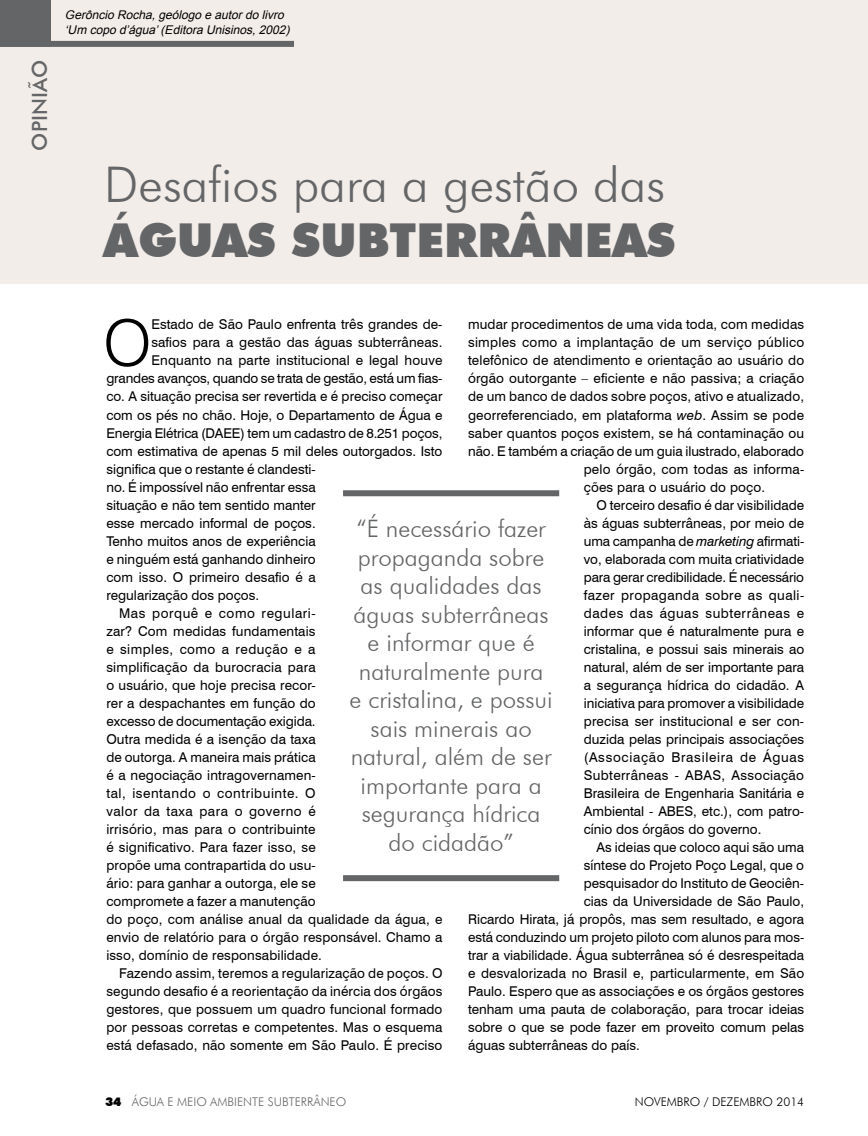
<style>
.page{position:relative;width:868px;height:1136px;background:#fff}
.page>*{position:absolute;margin:0;border:0;box-sizing:border-box;transform-origin:0 0}
.t1{font:300 63.6px "Swiss 721 BT";color:#000}
.t2{font:300 49.2px "Futura BT";color:#646567}
.t3{font:900 46.65px "Futura BT";color:#646567}
.t4{font:300 24px/28.5px "Futura BT";color:#646567;text-align:center}
.t5{font:500 21px "Futura BT";color:#656668}
.t6{font:13.5px "Swiss 721 BT";letter-spacing:.005em;color:#000}
.t7{font:13.5px "Swiss 721 BT";letter-spacing:.04em;color:#000}
.t8{font:13.5px "Swiss 721 BT";letter-spacing:.03em;color:#000}
.t9{font:13.5px "Swiss 721 BT";letter-spacing:-.015em;color:#000}
.t10{font:13.5px "Swiss 721 BT";letter-spacing:.05em;color:#000}
.t11{font:13.5px "Swiss 721 BT";letter-spacing:.025em;color:#000}
.t12{font:13.5px "Swiss 721 BT";letter-spacing:.035em;color:#000}
.t13{font:italic 12px/15px "Arial";color:#000}
.t14{font:300 12px "Futura BT";color:#656668}
.t15{font:300 12px "Futura BT";color:#000}
.s1{font-style:italic}
.s2{font-weight:900;color:#000}
</style>
<div class="page">
<div style="left:0;top:0;width:867px;height:284px;background:#f3ede9"></div>
<div style="left:0;top:0;width:51px;height:41px;background:#646567"></div>
<div style="left:343px;top:490px;width:216px;height:6px;background:#646567"></div>
<div style="left:343px;top:875px;width:216px;height:6px;background:#646567"></div>
<div style="left:0;top:41px;width:294px;height:6px;background:#646567"></div>
<h3 class="t5" style="left:27px;top:151px;width:91px;rotate:-90deg">opiniÃO</h3>
<p class="t13" style="left:65px;top:7px;width:229px">Gerôncio Rocha,geólogo e autordo livro ‘Um copo d’água’(Editora Unisinos,2002)</p>
<h2 class="t2" style="left:104px;top:155px;width:562px">Desafios para a gestão das</h2>
<h3 class="t3" style="left:104px;top:212px;width:573px">ÁGUAS SUBTERRÂNEAS</h3>
<h1 class="t1" style="left:103px;top:304px;width:50px">O</h1>
<p class="t6" style="left:151px;top:315px;width:292px">Estado de São Paulo enfrenta três grandes de-</p>
<p class="t6" style="left:468px;top:315px;width:337px">mudar procedimentos de uma vida toda, com medidas</p>
<p class="t6" style="left:468px;top:333px;width:338px">simples como a implantação de um serviço público</p>
<p class="t6" style="left:468px;top:351px;width:337px">telefônico de atendimento e orientação ao usuário do</p>
<p class="t6" style="left:468px;top:369px;width:337px">órgão outorgante – eficiente e não passiva; a criação</p>
<p class="t6" style="left:468px;top:387px;width:337px">de um banco de dados sobre poços, ativo e atualizado,</p>
<p class="t6" style="left:468px;top:405px;width:337px">georreferenciado, em plataforma <span class="s1">web</span>. Assim se pode</p>
<p class="t6" style="left:468px;top:423px;width:337px">saber quantos poços existem, se há contaminação ou</p>
<p class="t6" style="left:468px;top:441px;width:337px">não. E também a criação de um guia ilustrado, elaborado</p>
<p class="t6" style="left:583px;top:459px;width:222px">pelo órgão, com todas as informa-</p>
<p class="t6" style="left:583px;top:477px;width:183px">ções para o usuário do poço.</p>
<p class="t6" style="left:596px;top:495px;width:209px">O terceiro desafio é dar visibilidade</p>
<p class="t6" style="left:583px;top:513px;width:222px">às águas subterrâneas, por meio de</p>
<p class="t6" style="left:583px;top:531px;width:222px">uma campanha de <span class="s1">marketing</span> afirmati-</p>
<p class="t6" style="left:583px;top:549px;width:222px">vo, elaborada com muita criatividade</p>
<p class="t6" style="left:583px;top:567px;width:222px">para gerar credibilidade. É necessário</p>
<p class="t8" style="left:583px;top:585px;width:222px">fazer propaganda sobre as quali-</p>
<p class="t7" style="left:583px;top:603px;width:222px">dades das águas subterrâneas e</p>
<p class="t6" style="left:583px;top:621px;width:222px">informar que é naturalmente pura e</p>
<p class="t6" style="left:583px;top:639px;width:222px">cristalina, e possui sais minerais ao</p>
<p class="t6" style="left:583px;top:657px;width:222px">natural, além de ser importante para</p>
<p class="t6" style="left:583px;top:675px;width:222px">a segurança hídrica do cidadão. A</p>
<p class="t6" style="left:583px;top:693px;width:222px">iniciativa para promover a visibilidade</p>
<p class="t6" style="left:583px;top:711px;width:222px">precisa ser institucional e ser con-</p>
<p class="t6" style="left:583px;top:729px;width:222px">duzida pelas principais associações</p>
<p class="t10" style="left:583px;top:747px;width:222px">(Associação Brasileira de Águas</p>
<p class="t11" style="left:583px;top:765px;width:222px">Subterrâneas - ABAS, Associação</p>
<p class="t6" style="left:583px;top:783px;width:222px">Brasileira de Engenharia Sanitária e</p>
<p class="t6" style="left:583px;top:801px;width:222px">Ambiental - ABES, etc.), com patro-</p>
<p class="t6" style="left:583px;top:819px;width:179px">cínio dos órgãos do governo.</p>
<p class="t6" style="left:596px;top:837px;width:209px">As ideias que coloco aqui são uma</p>
<p class="t6" style="left:583px;top:855px;width:222px">síntese do Projeto Poço Legal, que o</p>
<p class="t6" style="left:583px;top:873px;width:222px">pesquisador do Instituto de Geociên-</p>
<p class="t6" style="left:583px;top:891px;width:222px">cias da Universidade de São Paulo,</p>
<p class="t6" style="left:468px;top:909px;width:337px">Ricardo Hirata, já propôs, mas sem resultado, e agora</p>
<p class="t6" style="left:468px;top:927px;width:337px">está conduzindo um projeto piloto com alunos para mos-</p>
<p class="t6" style="left:468px;top:945px;width:337px">trar a viabilidade. Água subterrânea só é desrespeitada</p>
<p class="t6" style="left:468px;top:963px;width:337px">e desvalorizada no Brasil e, particularmente, em São</p>
<p class="t6" style="left:468px;top:981px;width:337px">Paulo. Espero que as associações e os órgãos gestores</p>
<p class="t6" style="left:468px;top:999px;width:337px">tenham uma pauta de colaboração, para trocar ideias</p>
<p class="t6" style="left:468px;top:1017px;width:337px">sobre o que se pode fazer em proveito comum pelas</p>
<p class="t6" style="left:468px;top:1035px;width:173px">águas subterrâneas do país.</p>
<p class="t6" style="left:151px;top:333px;width:292px">safios para a gestão das águas subterrâneas.</p>
<p class="t6" style="left:151px;top:351px;width:292px">Enquanto na parte institucional e legal houve</p>
<p class="t9" style="left:106px;top:369px;width:337px">grandes avanços, quando se trata de gestão, está um fias-</p>
<p class="t6" style="left:106px;top:387px;width:337px">co. A situação precisa ser revertida e é preciso começar</p>
<p class="t6" style="left:106px;top:405px;width:337px">com os pés no chão. Hoje, o Departamento de Água e</p>
<p class="t6" style="left:106px;top:423px;width:337px">Energia Elétrica (DAEE) tem um cadastro de 8.251 poços,</p>
<p class="t6" style="left:106px;top:441px;width:337px">com estimativa de apenas 5 mil deles outorgados. Isto</p>
<p class="t6" style="left:106px;top:459px;width:211px">significa que o restante é clandesti-</p>
<p class="t6" style="left:106px;top:477px;width:211px">no. É impossível não enfrentar essa</p>
<p class="t6" style="left:106px;top:495px;width:211px">situação e não tem sentido manter</p>
<p class="t6" style="left:106px;top:513px;width:211px">esse mercado informal de poços.</p>
<p class="t6" style="left:106px;top:531px;width:211px">Tenho muitos anos de experiência</p>
<p class="t6" style="left:106px;top:549px;width:211px">e ninguém está ganhando dinheiro</p>
<p class="t6" style="left:106px;top:567px;width:211px">com isso. O primeiro desafio é a</p>
<p class="t6" style="left:106px;top:585px;width:154px">regularização dos poços.</p>
<p class="t7" style="left:119px;top:603px;width:198px">Mas porquê e como regulari-</p>
<p class="t6" style="left:106px;top:621px;width:211px">zar? Com medidas fundamentais</p>
<p class="t8" style="left:106px;top:639px;width:211px">e simples, como a redução e a</p>
<p class="t6" style="left:106px;top:657px;width:211px">simplificação da burocracia para</p>
<p class="t6" style="left:106px;top:675px;width:211px">o usuário, que hoje precisa recor-</p>
<p class="t6" style="left:106px;top:693px;width:211px">rer a despachantes em função do</p>
<p class="t6" style="left:106px;top:711px;width:211px">excesso de documentação exigida.</p>
<p class="t6" style="left:106px;top:729px;width:211px">Outra medida é a isenção da taxa</p>
<p class="t6" style="left:106px;top:747px;width:211px">de outorga. A maneira mais prática</p>
<p class="t6" style="left:106px;top:765px;width:211px">é a negociação intragovernamen-</p>
<p class="t7" style="left:106px;top:783px;width:211px">tal, isentando o contribuinte. O</p>
<p class="t12" style="left:106px;top:801px;width:211px">valor da taxa para o governo é</p>
<p class="t6" style="left:106px;top:819px;width:211px">irrisório, mas para o contribuinte</p>
<p class="t6" style="left:106px;top:837px;width:211px">é significativo. Para fazer isso, se</p>
<p class="t6" style="left:106px;top:855px;width:211px">propõe uma contrapartida do usu-</p>
<p class="t6" style="left:106px;top:873px;width:211px">ário: para ganhar a outorga, ele se</p>
<p class="t6" style="left:106px;top:891px;width:211px">compromete a fazer a manutenção</p>
<p class="t6" style="left:106px;top:909px;width:337px">do poço, com análise anual da qualidade da água, e</p>
<p class="t6" style="left:106px;top:927px;width:337px">envio de relatório para o órgão responsável. Chamo a</p>
<p class="t6" style="left:106px;top:945px;width:217px">isso, domínio de responsabilidade.</p>
<p class="t6" style="left:119px;top:963px;width:325px">Fazendo assim, teremos a regularização de poços. O</p>
<p class="t6" style="left:106px;top:981px;width:338px">segundo desafio é a reorientação da inércia dos órgãos</p>
<p class="t6" style="left:106px;top:999px;width:337px">gestores, que possuem um quadro funcional formado</p>
<p class="t6" style="left:106px;top:1017px;width:337px">por pessoas corretas e competentes. Mas o esquema</p>
<p class="t6" style="left:106px;top:1035px;width:337px">está defasado, não somente em São Paulo. É preciso</p>
<h3 class="t4" style="left:349px;top:514px;width:205px">“É necessário fazer propaganda sobre as qualidades das águas subterrâneas e informar que é naturalmente pura<br>e cristalina, e possui sais minerais ao natural, além de ser importante para a segurança hídrica do cidadão”</h3>
<p class="t14" style="left:105px;top:1094px;width:243px"><span class="s2">34</span> ÁGUA E MEIO AMBIENTE SUBTERRÂNEO</p>
<p class="t15" style="left:634px;top:1094px;width:171px">NOVEMBRO / DEZEMBRO 2014</p>
</div>
